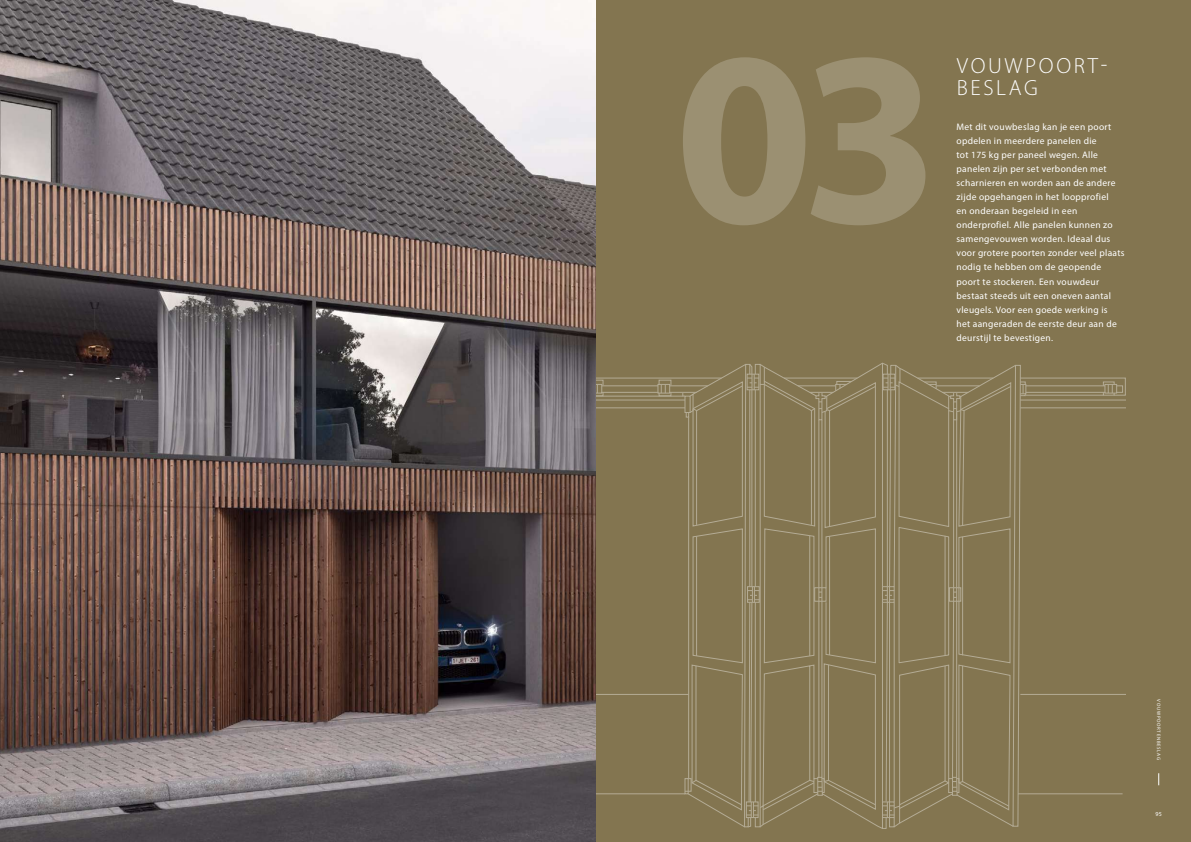
<style>
.page{position:relative;width:1191px;height:842px;background:#fff}
.page>*{position:absolute;margin:0;border:0;box-sizing:border-box;transform-origin:0 0}
.t1{font:300 22px/22px "Myriad Pro";letter-spacing:.12em;color:#fff}
.t2{font:9.5px/14px "Myriad Pro";letter-spacing:.03em;color:#fff}
.t3{font:6px "Myriad Pro";color:#fff}
.t4{font:4.9px "Myriad Pro";letter-spacing:.145em;color:#fff}
</style>
<div class="page">
<div style="left:595px;top:0;width:596px;height:842px;background:#837550"></div>
<svg style="left:595px;top:362px;width:530px;height:467px"></svg>
<hr style="left:595px;top:793px;width:90px;height:1px;background:#fff">
<hr style="left:1018px;top:793px;width:104px;height:1px;background:#fff">
<svg style="left:1158px;top:773px;width:1px;height:12px"></svg>
<svg style="left:683px;top:57px;width:242px;height:168px;fill:#9b9072"></svg>
<img style="left:0;top:0;width:595px;height:842px">
<h1 class="t1" style="left:956px;top:55px;width:152px">VOUWPOORT-<br>BESLAG</h1>
<p class="t2" style="left:956px;top:120px;width:169px">Met dit vouwbeslag kan je een poort opdelen in meerdere panelen die<br>tot 175 kg per paneel wegen. Alle panelen zijn per set verbonden met scharnieren en worden aan de andere zijde opgehangen in het loopprofiel<br>en onderaan begeleid in een onderprofiel. Alle panelen kunnen zo samengevouwen worden. Ideaal dus voor grotere poorten zonder veel plaats nodig te hebben om de geopende poort te stockeren. Een vouwdeur bestaat steeds uit een oneven aantal vleugels. Voor een goede werking is<br>het aangeraden de eerste deur aan de deurstijl te bevestigen.</p>
<p class="t4" style="left:1161px;top:699px;width:62px;rotate:90deg">vouwpoortenbeslag</p>
<p class="t3" style="left:1155px;top:810px;width:8px">95</p>
</div>
